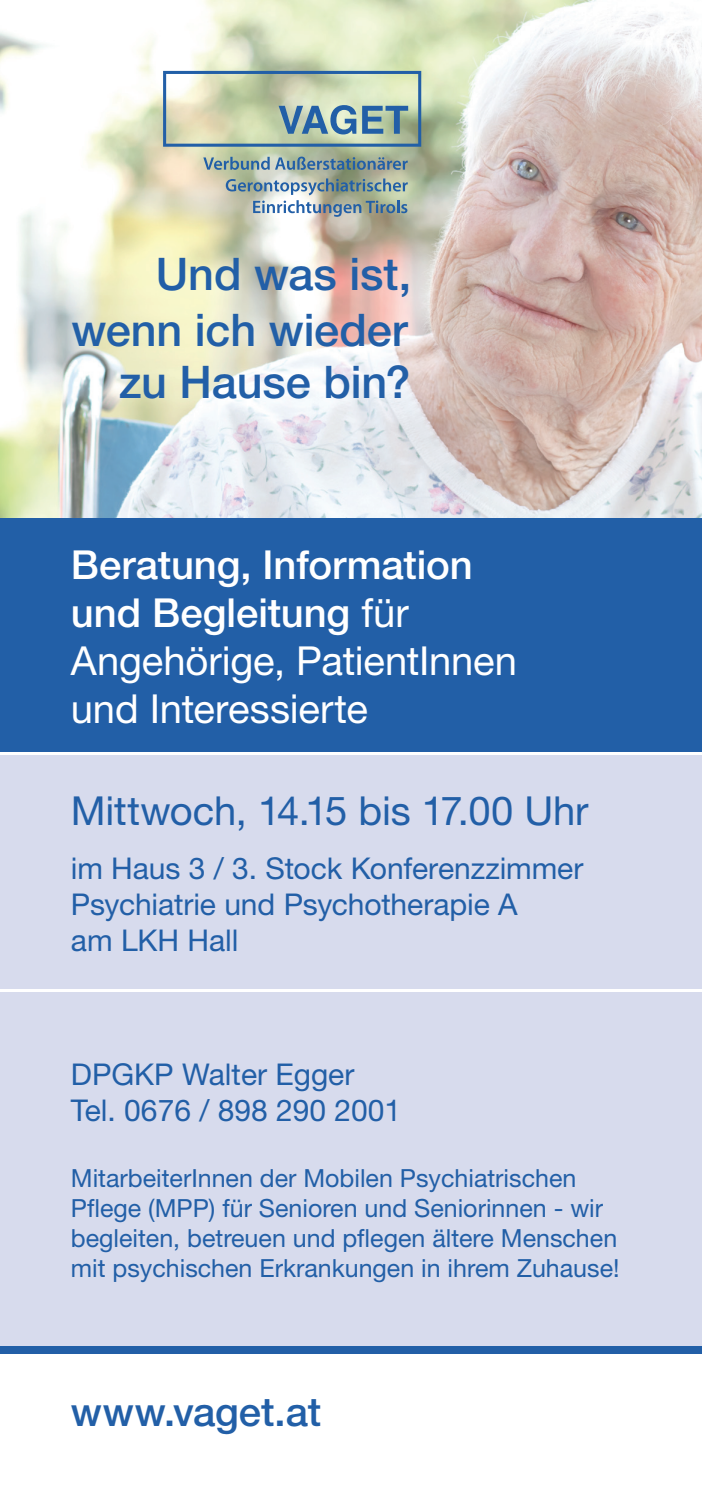
<style>
.page{position:relative;width:702px;height:1489px;background:#fff}
.page>*{position:absolute;margin:0;border:0;box-sizing:border-box;transform-origin:0 0}
.t1{font:500 45px/55.2px "Helvetica Neue";letter-spacing:-.005em;color:#225fa7;text-align:right}
.t2{font:40px/48px "Helvetica Neue";letter-spacing:-.005em;color:#fff}
.t3{font:40px "Helvetica Neue";letter-spacing:-.005em;color:#225fa7}
.t4{font:500 40px "Helvetica Neue";letter-spacing:-.005em;color:#225fa7}
.t5{font:30px/36px "Helvetica Neue";color:#225fa7}
.t6{font:25px/30px "Helvetica Neue";color:#225fa7}
.s1{font-weight:500}
</style>
<div class="page">
<img style="left:0;top:0;width:702px;height:517px">
<svg style="left:163px;top:71px;width:258px;height:76px;background:#b0c1b1"></svg>
<svg style="left:203px;top:157px;width:205px;height:13px;background:#7d98a0"></svg>
<img style="left:226px;top:178px;width:182px;height:39px">
<div style="left:0;top:992px;width:702px;height:354px;background:#d7dbed"></div>
<div style="left:0;top:754px;width:702px;height:234px;background:#d7dbed"></div>
<div style="left:0;top:517px;width:702px;height:234px;background:#225fa7"></div>
<div style="left:0;top:1346px;width:702px;height:7px;background:#225fa7"></div>
<h1 class="t1" style="left:71px;top:246px;width:341px">Und was ist, wenn ich wieder</h1>
<h1 class="t1" style="left:119px;top:354px;width:293px">zu Hause bin?</h1>
<h2 class="t2" style="left:71px;top:540px;width:447px"><span class="s1">Beratung, Information und Begleitung</span> für<br>Angehörige, PatientInnen und Interessierte</h2>
<h2 class="t3" style="left:71px;top:786px;width:519px">Mittwoch, 14.15 bis 17.00 Uhr</h2>
<p class="t5" style="left:71px;top:849px;width:514px">im Haus 3 / 3. Stock Konferenzzimmer<br>Psychiatrie und Psychotherapie A<br>am LKH Hall</p>
<p class="t5" style="left:71px;top:1056px;width:332px">DPGKP Walter Egger<br>Tel. 0676 / 898 290 2001</p>
<p class="t6" style="left:71px;top:1162px;width:550px">MitarbeiterInnen der Mobilen Psychiatrischen Pflege (MPP) für Senioren und Seniorinnen - wir begleiten, betreuen und pflegen ältere Menschen mit psychischen Erkrankungen in ihrem Zuhause!</p>
<h2 class="t4" style="left:71px;top:1387px;width:252px">www.vaget.at</h2>
</div>
